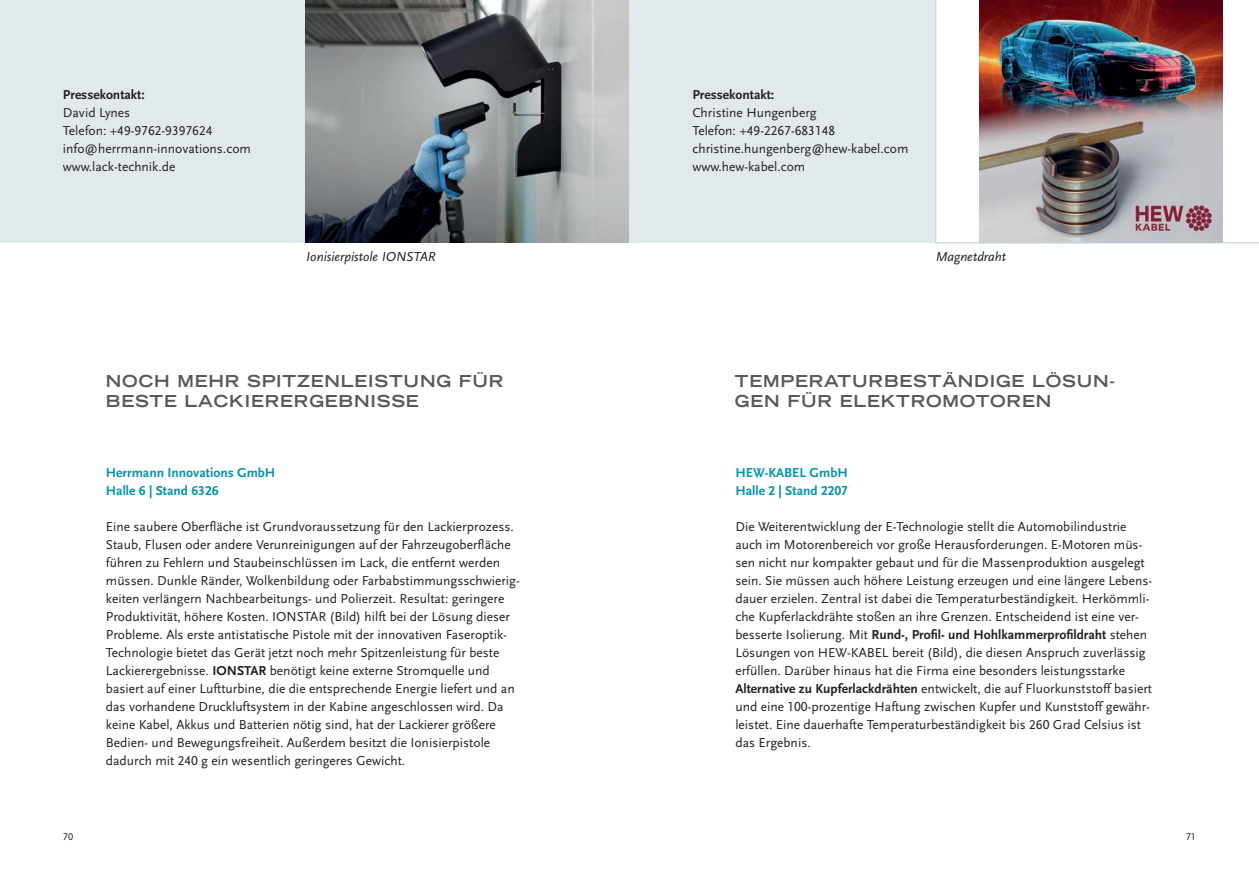
<style>
.page{position:relative;width:1259px;height:893px;background:#fff}
.page>*{position:absolute;margin:0;border:0;box-sizing:border-box;transform-origin:0 0}
.t1{font:700 expanded 16.5px/19.8px "Trade Gothic LH";letter-spacing:.05em;color:#57585a}
.t2{font:13.5px/18px "Scala Sans LF";color:#231f20}
.t3{font:700 13.5px/18px "Scala Sans LF";color:#0092af}
.t4{font:italic 13.5px "Scala Sans LF";color:#231f20}
.t5{font:700 13.5px "Scala Sans LF";color:#231f20}
.t6{font:10.2px "Scala Sans LF";color:#231f20}
.s1{font-weight:700}
</style>
<div class="page">
<div style="left:0;top:0;width:306px;height:243px;background:#e2e9ed"></div>
<img style="left:306px;top:0;width:323px;height:243px">
<div style="left:629px;top:0;width:306px;height:243px;background:#e2e9ed"></div>
<img style="left:935px;top:0;width:324px;height:243px">
<p class="t5" style="left:63px;top:87px;width:83px">Pressekontakt:</p>
<p class="t2" style="left:63px;top:104px;width:189px">David Lynes<br>Telefon: +49-9762-9397624 info@herrmann-innovations.com www.lack-technik.de</p>
<p class="t4" style="left:306px;top:249px;width:131px">Ionisierpistole IONSTAR</p>
<p class="t1" style="left:106px;top:371px;width:399px">NOCH MEHR SPITZENLEISTUNG FÜR<br>BESTE LACKIERERGEBNISSE</p>
<p class="t3" style="left:106px;top:464px;width:171px">Herrmann Innovations GmbH<br>Halle 6 | Stand 6326</p>
<p class="t2" style="left:106px;top:518px;width:415px">Eine saubere Oberfläche ist Grundvoraussetzung für den Lackierprozess.<br>Staub, Flusen oder andere Verunreinigungen auf der Fahrzeugoberfläche führen zu Fehlern und Staubeinschlüssen im Lack, die entfernt werden müssen. Dunkle Ränder, Wolkenbildung oder Farbabstimmungsschwierig&shy;keiten verlängern Nachbearbeitungs- und Polierzeit. Resultat: geringere Produktivität, höhere Kosten. IONSTAR (Bild) hilft bei der Lösung dieser Probleme. Als erste antistatische Pistole mit der innovativen Faseroptik-Technologie bietet das Gerät jetzt noch mehr Spitzenleistung für beste Lackierergebnisse. <span class="s1">IONSTAR</span> benötigt keine externe Stromquelle und basiert auf einer Luftturbine, die die entsprechende Energie liefert und an das vorhandene Druckluftsystem in der Kabine angeschlossen wird. Da keine Kabel, Akkus und Batterien nötig sind, hat der Lackierer größere Bedien- und Bewegungsfreiheit. Außerdem besitzt die Ionisierpistole dadurch mit 240 g ein wesentlich geringeres Gewicht.</p>
<p class="t5" style="left:692px;top:87px;width:83px">Pressekontakt:</p>
<p class="t2" style="left:692px;top:104px;width:218px">Christine Hungenberg<br>Telefon: +49-2267-683148 christine.hungenberg@hew-kabel.com www.hew-kabel.com</p>
<p class="t4" style="left:935px;top:249px;width:72px">Magnetdraht</p>
<p class="t1" style="left:735px;top:371px;width:381px">TEMPERATURBESTÄNDIGE LÖSUN-<br>GEN FÜR ELEKTROMOTOREN</p>
<p class="t3" style="left:735px;top:464px;width:114px">HEW-KABEL GmbH<br>Halle 2 | Stand 2207</p>
<p class="t2" style="left:735px;top:518px;width:418px">Die Weiterentwicklung der E-Technologie stellt die Automobilindustrie auch im Motorenbereich vor große Herausforderungen. E-Motoren müs&shy;sen nicht nur kompakter gebaut und für die Massenproduktion ausgelegt sein. Sie müssen auch höhere Leistung erzeugen und eine längere Lebens&shy;dauer erzielen. Zentral ist dabei die Temperaturbeständigkeit. Herkömmli&shy;che Kupferlackdrähte stoßen an ihre Grenzen. Entscheidend ist eine ver&shy;besserte Isolierung. Mit <span class="s1">Rund-, Profil- und Hohlkammerprofildraht</span> stehen Lösungen von HEW-KABEL bereit (Bild), die diesen Anspruch zuverlässig erfüllen. Darüber hinaus hat die Firma eine besonders leistungsstarke <span class="s1">Alternative zu Kupferlackdrähten</span> entwickelt, die auf Fluorkunststoff basiert und eine 100-prozentige Haftung zwischen Kupfer und Kunststoff gewähr&shy;leistet. Eine dauerhafte Temperaturbeständigkeit bis 260 Grad Celsius ist das Ergebnis.</p>
<p class="t6" style="left:63px;top:831px;width:12px">70</p>
<p class="t6" style="left:1186px;top:831px;width:12px">71</p>
</div>
